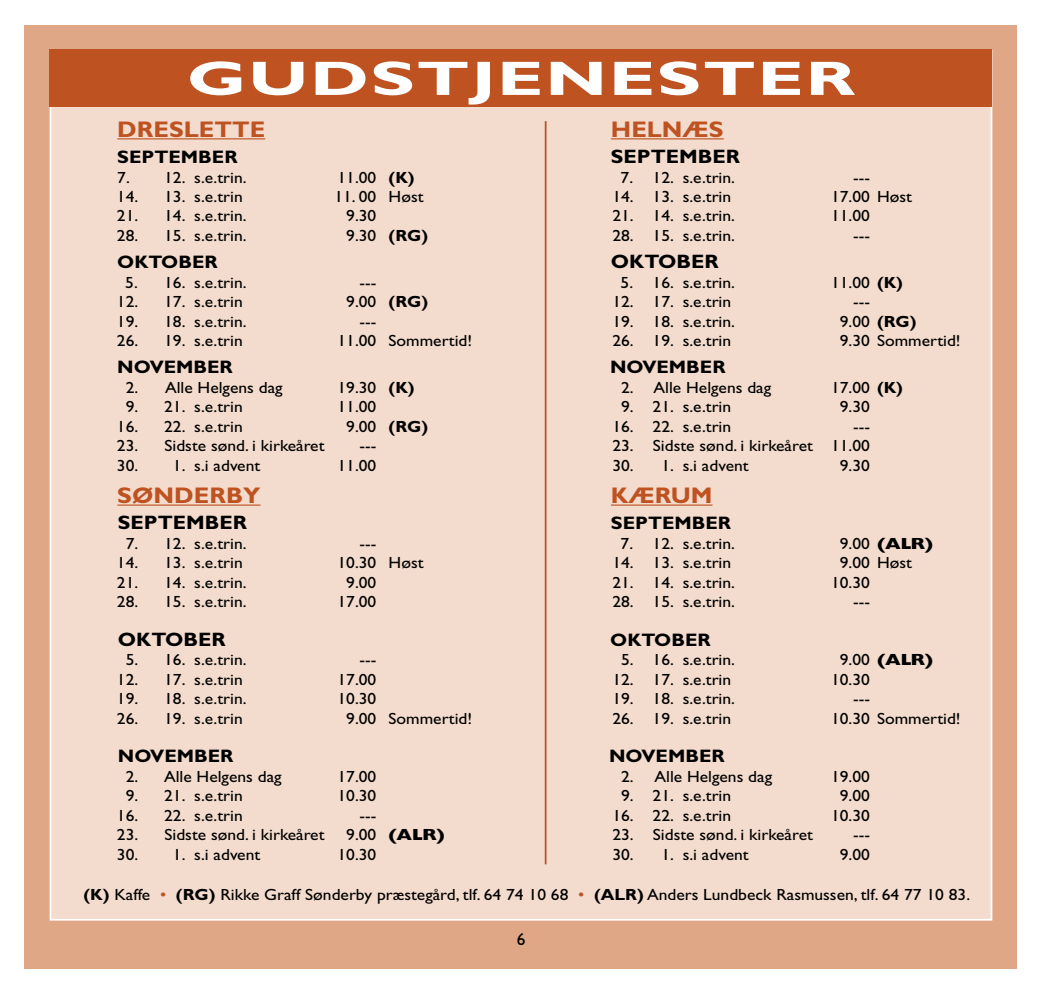
<style>
.page{position:relative;width:1042px;height:993px;background:#fff}
.page>*{position:absolute;margin:0;border:0;box-sizing:border-box;transform-origin:0 0}
.t1{font:700 48.48px "Gill Sans Std";letter-spacing:.02em;color:#fff;scale:1.52 1}
.t2{font:700 22.57px "Gill Sans Std";color:#be5221;scale:1.08 1}
.t3{font:700 19.43px "Gill Sans Std";color:#000;scale:1.08 1}
.t4{font:700 18.03px "Gill Sans Std";color:#000;scale:1.08 1}
.t5{font:17.5px "Gill Sans Std";color:#000}
.t6{font:16.1px "Gill Sans Std";color:#000;scale:1.08 1}
.t7{font:800 16.1px "Gill Sans Std";color:#000;scale:1.08 1}
.s1{font-weight:700}
.s2{font-weight:400}
.s3{color:#be5221}
</style>
<div class="page">
<div style="left:25px;top:25px;width:992px;height:942px;background:#dfa785"></div>
<div style="left:50px;top:50px;width:942px;height:870px;background:#f3dccd;border:2px solid #fff"></div>
<hr style="left:117px;top:138px;width:148px;height:1px;background:#be5221">
<hr style="left:611px;top:138px;width:113px;height:1px;background:#be5221">
<hr style="left:117px;top:504px;width:143px;height:1px;background:#be5221">
<hr style="left:611px;top:504px;width:101px;height:1px;background:#be5221">
<hr style="left:545px;top:121px;width:1px;height:743px;background:#be5221">
<div style="left:50px;top:50px;width:942px;height:57px;background:#be5221"></div>
<h1 class="t1" style="left:187px;top:50px;width:441px">GUDSTJENESTER</h1>
<h2 class="t2" style="left:117px;top:116px;width:139px">DRESLETTE</h2>
<h2 class="t2" style="left:611px;top:116px;width:106px">HELNÆS</h2>
<p class="t4" style="left:117px;top:146px;width:113px">SEPTEMBER</p>
<p class="t3" style="left:611px;top:145px;width:121px">SEPTEMBER</p>
<p class="t6" style="left:117px;top:168px;width:121px">7. 12. s.e.trin.</p>
<p class="t6" style="left:337px;top:168px;width:73px">11.00 <span class="s1">(K)</span></p>
<p class="t6" style="left:621px;top:168px;width:107px">7. 12. s.e.trin.</p>
<p class="t6" style="left:853px;top:168px;width:17px">---</p>
<p class="t6" style="left:117px;top:187px;width:118px">14. 13. s.e.trin</p>
<p class="t6" style="left:334px;top:187px;width:84px">11. 00 Høst</p>
<p class="t6" style="left:612px;top:187px;width:112px">14. 13. s.e.trin</p>
<p class="t6" style="left:831px;top:187px;width:76px">17.00 Høst</p>
<p class="t6" style="left:117px;top:207px;width:122px">21. 14. s.e.trin.</p>
<p class="t6" style="left:346px;top:207px;width:29px">9.30</p>
<p class="t6" style="left:612px;top:207px;width:115px">21. 14. s.e.trin.</p>
<p class="t6" style="left:831px;top:207px;width:37px">11.00</p>
<p class="t6" style="left:117px;top:226px;width:122px">28. 15. s.e.trin.</p>
<p class="t6" style="left:346px;top:226px;width:77px">9.30 <span class="s1">(RG)</span></p>
<p class="t6" style="left:612px;top:226px;width:115px">28. 15. s.e.trin.</p>
<p class="t6" style="left:853px;top:226px;width:17px">---</p>
<p class="t4" style="left:117px;top:251px;width:95px">OKTOBER</p>
<p class="t3" style="left:611px;top:250px;width:101px">OKTOBER</p>
<p class="t6" style="left:125px;top:273px;width:114px">5. 16. s.e.trin.</p>
<p class="t6" style="left:359px;top:273px;width:17px">---</p>
<p class="t6" style="left:621px;top:273px;width:107px">5. 16. s.e.trin.</p>
<p class="t6" style="left:831px;top:273px;width:68px">11.00 <span class="s1">(K)</span></p>
<p class="t6" style="left:117px;top:292px;width:118px">12. 17. s.e.trin</p>
<p class="t6" style="left:346px;top:292px;width:77px">9.00 <span class="s1">(RG)</span></p>
<p class="t6" style="left:612px;top:292px;width:112px">12. 17. s.e.trin</p>
<p class="t6" style="left:853px;top:292px;width:17px">---</p>
<p class="t6" style="left:117px;top:312px;width:122px">19. 18. s.e.trin.</p>
<p class="t6" style="left:359px;top:312px;width:17px">---</p>
<p class="t6" style="left:612px;top:312px;width:115px">19. 18. s.e.trin.</p>
<p class="t6" style="left:840px;top:312px;width:72px">9.00 <span class="s1">(RG)</span></p>
<p class="t6" style="left:117px;top:331px;width:118px">26. 19. s.e.trin</p>
<p class="t6" style="left:337px;top:331px;width:126px">11.00 Sommertid!</p>
<p class="t6" style="left:612px;top:331px;width:112px">26. 19. s.e.trin</p>
<p class="t6" style="left:840px;top:331px;width:113px">9.30 Sommertid!</p>
<p class="t4" style="left:117px;top:356px;width:108px">NOVEMBER</p>
<p class="t4" style="left:610px;top:356px;width:108px">NOVEMBER</p>
<p class="t6" style="left:126px;top:378px;width:147px">2. Alle Helgens dag</p>
<p class="t6" style="left:337px;top:378px;width:73px">19.30 <span class="s1">(K)</span></p>
<p class="t6" style="left:621px;top:378px;width:141px">2. Alle Helgens dag</p>
<p class="t6" style="left:831px;top:378px;width:68px">17.00 <span class="s1">(K)</span></p>
<p class="t6" style="left:126px;top:397px;width:110px">9. 21. s.e.trin</p>
<p class="t6" style="left:337px;top:397px;width:37px">11.00</p>
<p class="t6" style="left:621px;top:397px;width:103px">9. 21. s.e.trin</p>
<p class="t6" style="left:840px;top:397px;width:29px">9.30</p>
<p class="t6" style="left:117px;top:417px;width:118px">16. 22. s.e.trin</p>
<p class="t6" style="left:346px;top:417px;width:77px">9.00 <span class="s1">(RG)</span></p>
<p class="t6" style="left:612px;top:417px;width:112px">16. 22. s.e.trin</p>
<p class="t6" style="left:853px;top:417px;width:17px">---</p>
<p class="t6" style="left:117px;top:436px;width:194px">23. Sidste sønd. i kirkeåret</p>
<p class="t6" style="left:359px;top:436px;width:17px">---</p>
<p class="t6" style="left:612px;top:436px;width:240px">23. Sidste sønd. i kirkeåret 11.00</p>
<p class="t6" style="left:117px;top:455px;width:134px">30. 1. s.i advent</p>
<p class="t6" style="left:337px;top:455px;width:37px">11.00</p>
<p class="t6" style="left:612px;top:455px;width:128px">30. 1. s.i advent</p>
<p class="t6" style="left:840px;top:455px;width:29px">9.30</p>
<h2 class="t2" style="left:117px;top:481px;width:134px">SØNDERBY</h2>
<h2 class="t2" style="left:611px;top:481px;width:96px">KÆRUM</h2>
<p class="t3" style="left:118px;top:511px;width:121px">SEPTEMBER</p>
<p class="t4" style="left:611px;top:512px;width:113px">SEPTEMBER</p>
<p class="t6" style="left:126px;top:534px;width:113px">7. 12. s.e.trin.</p>
<p class="t6" style="left:359px;top:534px;width:17px">---</p>
<p class="t6" style="left:621px;top:534px;width:107px">7. 12. s.e.trin.</p>
<p class="t7" style="left:840px;top:533px;width:88px"><span class="s2">9.00</span> (ALR)</p>
<p class="t6" style="left:117px;top:553px;width:118px">14. 13. s.e.trin</p>
<p class="t6" style="left:337px;top:553px;width:81px">10.30 Høst</p>
<p class="t6" style="left:612px;top:553px;width:112px">14. 13. s.e.trin</p>
<p class="t6" style="left:840px;top:553px;width:68px">9.00 Høst</p>
<p class="t6" style="left:117px;top:572px;width:122px">21. 14. s.e.trin.</p>
<p class="t6" style="left:346px;top:572px;width:29px">9.00</p>
<p class="t6" style="left:612px;top:572px;width:115px">21. 14. s.e.trin.</p>
<p class="t6" style="left:831px;top:572px;width:37px">10.30</p>
<p class="t6" style="left:117px;top:592px;width:122px">28. 15. s.e.trin.</p>
<p class="t6" style="left:337px;top:592px;width:37px">17.00</p>
<p class="t6" style="left:612px;top:592px;width:115px">28. 15. s.e.trin.</p>
<p class="t6" style="left:853px;top:592px;width:17px">---</p>
<p class="t3" style="left:118px;top:627px;width:101px">OKTOBER</p>
<p class="t4" style="left:610px;top:629px;width:95px">OKTOBER</p>
<p class="t6" style="left:126px;top:650px;width:113px">5. 16. s.e.trin.</p>
<p class="t6" style="left:359px;top:650px;width:17px">---</p>
<p class="t6" style="left:621px;top:650px;width:107px">5. 16. s.e.trin.</p>
<p class="t7" style="left:840px;top:650px;width:88px"><span class="s2">9.00</span> (ALR)</p>
<p class="t6" style="left:117px;top:669px;width:118px">12. 17. s.e.trin</p>
<p class="t6" style="left:337px;top:669px;width:37px">17.00</p>
<p class="t6" style="left:612px;top:669px;width:112px">12. 17. s.e.trin</p>
<p class="t6" style="left:831px;top:669px;width:37px">10.30</p>
<p class="t6" style="left:117px;top:689px;width:122px">19. 18. s.e.trin.</p>
<p class="t6" style="left:337px;top:689px;width:37px">10.30</p>
<p class="t6" style="left:612px;top:689px;width:115px">19. 18. s.e.trin.</p>
<p class="t6" style="left:853px;top:689px;width:17px">---</p>
<p class="t6" style="left:117px;top:708px;width:118px">26. 19. s.e.trin</p>
<p class="t6" style="left:346px;top:708px;width:118px">9.00 Sommertid!</p>
<p class="t6" style="left:612px;top:708px;width:112px">26. 19. s.e.trin</p>
<p class="t6" style="left:831px;top:708px;width:121px">10.30 Sommertid!</p>
<p class="t4" style="left:118px;top:745px;width:108px">NOVEMBER</p>
<p class="t4" style="left:609px;top:745px;width:108px">NOVEMBER</p>
<p class="t6" style="left:126px;top:766px;width:146px">2. Alle Helgens dag</p>
<p class="t6" style="left:337px;top:766px;width:37px">17.00</p>
<p class="t6" style="left:621px;top:766px;width:141px">2. Alle Helgens dag</p>
<p class="t6" style="left:831px;top:766px;width:37px">19.00</p>
<p class="t6" style="left:126px;top:786px;width:110px">9. 21. s.e.trin</p>
<p class="t6" style="left:337px;top:786px;width:37px">10.30</p>
<p class="t6" style="left:621px;top:786px;width:103px">9. 21. s.e.trin</p>
<p class="t6" style="left:840px;top:786px;width:29px">9.00</p>
<p class="t6" style="left:117px;top:805px;width:118px">16. 22. s.e.trin</p>
<p class="t6" style="left:359px;top:805px;width:17px">---</p>
<p class="t6" style="left:612px;top:805px;width:112px">16. 22. s.e.trin</p>
<p class="t6" style="left:831px;top:805px;width:37px">10.30</p>
<p class="t6" style="left:117px;top:825px;width:194px">23. Sidste sønd. i kirkeåret</p>
<p class="t7" style="left:346px;top:825px;width:93px"><span class="s2">9.00</span> (ALR)</p>
<p class="t6" style="left:612px;top:825px;width:187px">23. Sidste sønd. i kirkeåret</p>
<p class="t6" style="left:853px;top:825px;width:17px">---</p>
<p class="t6" style="left:117px;top:844px;width:134px">30. 1. s.i advent</p>
<p class="t6" style="left:337px;top:844px;width:37px">10.30</p>
<p class="t6" style="left:612px;top:844px;width:128px">30. 1. s.i advent</p>
<p class="t6" style="left:840px;top:844px;width:29px">9.00</p>
<p class="t6" style="left:83px;top:884px;width:822px"><span class="s1">(K)</span> Kaffe <span class="s3">•</span> <span class="s1">(RG)</span> Rikke Graff Sønderby præstegård, tlf. 64 74 10 68 <span class="s3">•</span> <span class="s1">(ALR)</span> Anders Lundbeck Rasmussen, tlf. 64 77 10 83.</p>
<p class="t5" style="left:517px;top:929px;width:10px">6</p>
</div>
